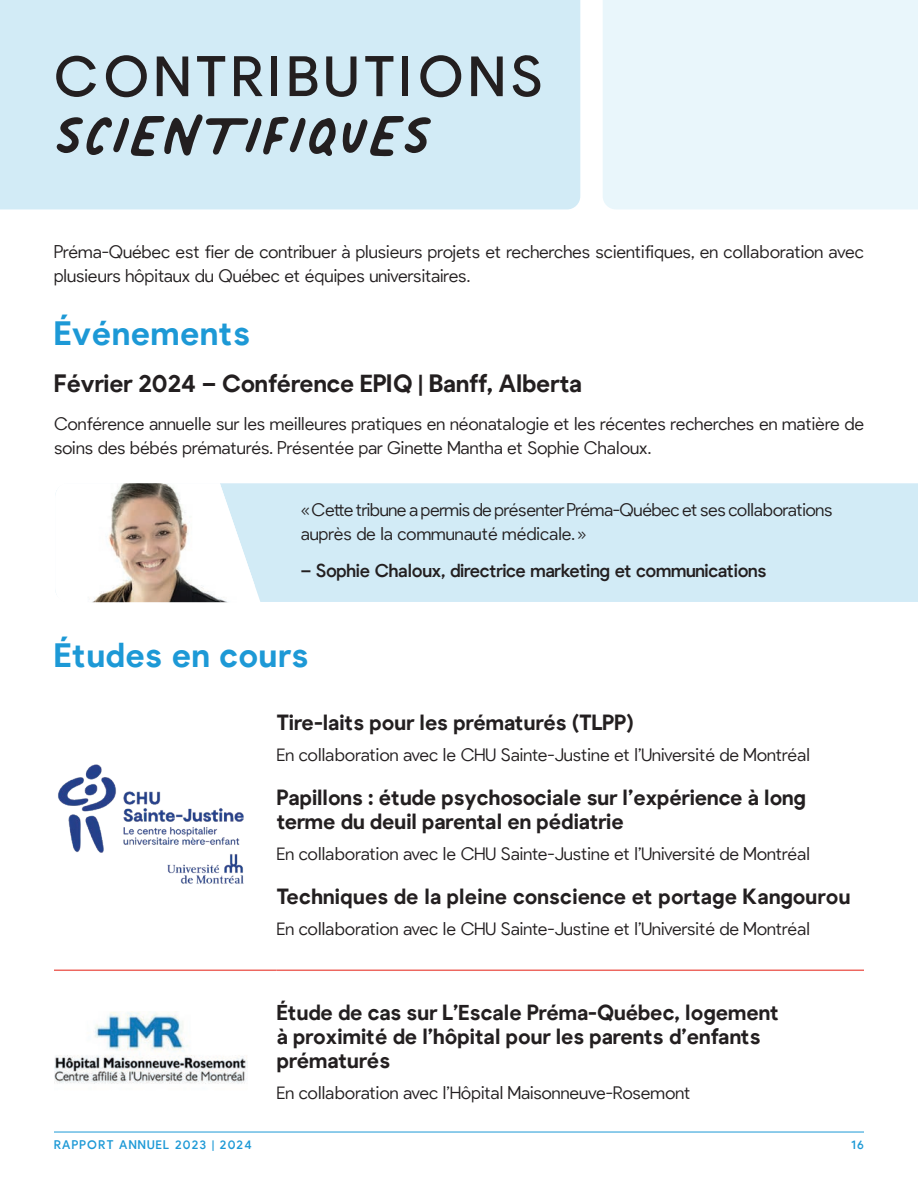
<style>
.page{position:relative;width:918px;height:1188px;background:#fff}
.page>*{position:absolute;margin:0;border:0;box-sizing:border-box;transform-origin:0 0}
.t1{font:116.55px "Palmer Lake Print";color:#231f20}
.t2{font:55.5px "Pulp Display";letter-spacing:.1em;color:#231f20}
.t3{font:700 33px "Pulp Display";letter-spacing:.02em;color:#1d99d6}
.t4{font:700 24px "Pulp Display";color:#231f20}
.t5{font:700 21px/24px "Pulp Display";color:#231f20}
.t6{font:200 18px/24px "Pulp Display";color:#231f20}
.t7{font:200 18px/24px "Pulp Display";letter-spacing:-.02em;color:#231f20}
.t8{font:500 18px "Pulp Display";letter-spacing:-.015em;color:#231f20}
.t9{font:500 12px "Pulp Display";letter-spacing:.1em;color:#1d99d6}
</style>
<div class="page">
<hr style="left:54px;top:1132px;width:810px;height:1px;background:#1d99d6">
<div style="left:603px;top:0;width:315px;height:209px;background:#e9f6fb"></div>
<div style="left:0;top:0;width:580px;height:209px;background:#d2ebf6"></div>
<div style="left:260px;top:483px;width:658px;height:119px;background:#d2ebf6"></div>
<svg style="left:254px;top:483px;width:6px;height:117px"></svg>
<img style="left:55px;top:483px;width:199px;height:119px">
<hr style="left:54px;top:970px;width:223px;height:1px;background:#ed6760">
<hr style="left:277px;top:970px;width:587px;height:1px;background:#ed6760">
<img style="left:58px;top:764px;width:186px;height:120px">
<img style="left:54px;top:1011px;width:193px;height:73px">
<h2 class="t2" style="left:54px;top:46px;width:490px">CONTRIBUTIONS</h2>
<h1 class="t1" style="left:54px;top:75px;width:381px">SCIENTIFIQUES</h1>
<p class="t6" style="left:54px;top:240px;width:811px">Préma-Québec est fier de contribuer à plusieurs projets et recherches scientifiques, en collaboration avec plusieurs hôpitaux du Québec et équipes universitaires.</p>
<h3 class="t3" style="left:54px;top:315px;width:198px">Événements</h3>
<h3 class="t4" style="left:54px;top:370px;width:530px">Février 2024 – Conférence EPIQ | Banff, Alberta</h3>
<p class="t6" style="left:54px;top:412px;width:812px">Conférence annuelle sur les meilleures pratiques en néonatalogie et les récentes recherches en matière de soins des bébés prématurés. Présentée par Ginette Mantha et Sophie Chaloux.</p>
<p class="t7" style="left:301px;top:498px;width:533px">«Cette tribune a permis de présenter Préma-Québec et ses collaborations auprès de la communauté médicale.»</p>
<p class="t8" style="left:301px;top:561px;width:467px">– Sophie Chaloux, directrice marketing et communications</p>
<h3 class="t3" style="left:54px;top:637px;width:256px">Études en cours</h3>
<p class="t5" style="left:277px;top:711px;width:358px">Tire-laits pour les prématurés (TLPP)</p>
<p class="t6" style="left:277px;top:743px;width:535px">En collaboration avec le CHU Sainte-Justine et l’Université de Montréal</p>
<p class="t5" style="left:277px;top:786px;width:531px">Papillons : étude psychosociale sur l’expérience à long terme du deuil parental en pédiatrie</p>
<p class="t6" style="left:277px;top:842px;width:535px">En collaboration avec le CHU Sainte-Justine et l’Université de Montréal</p>
<p class="t5" style="left:277px;top:885px;width:575px">Techniques de la pleine conscience et portage Kangourou</p>
<p class="t6" style="left:277px;top:917px;width:535px">En collaboration avec le CHU Sainte-Justine et l’Université de Montréal</p>
<p class="t5" style="left:277px;top:1001px;width:504px">Étude de cas sur L’Escale Préma-Québec, logement à proximité de l’hôpital pour les parents d’enfants prématurés</p>
<p class="t6" style="left:277px;top:1081px;width:415px">En collaboration avec l’Hôpital Maisonneuve-Rosemont</p>
<p class="t9" style="left:54px;top:1138px;width:199px">RAPPORT ANNUEL 2023 | 2024</p>
<p class="t9" style="left:851px;top:1138px;width:14px">16</p>
</div>
